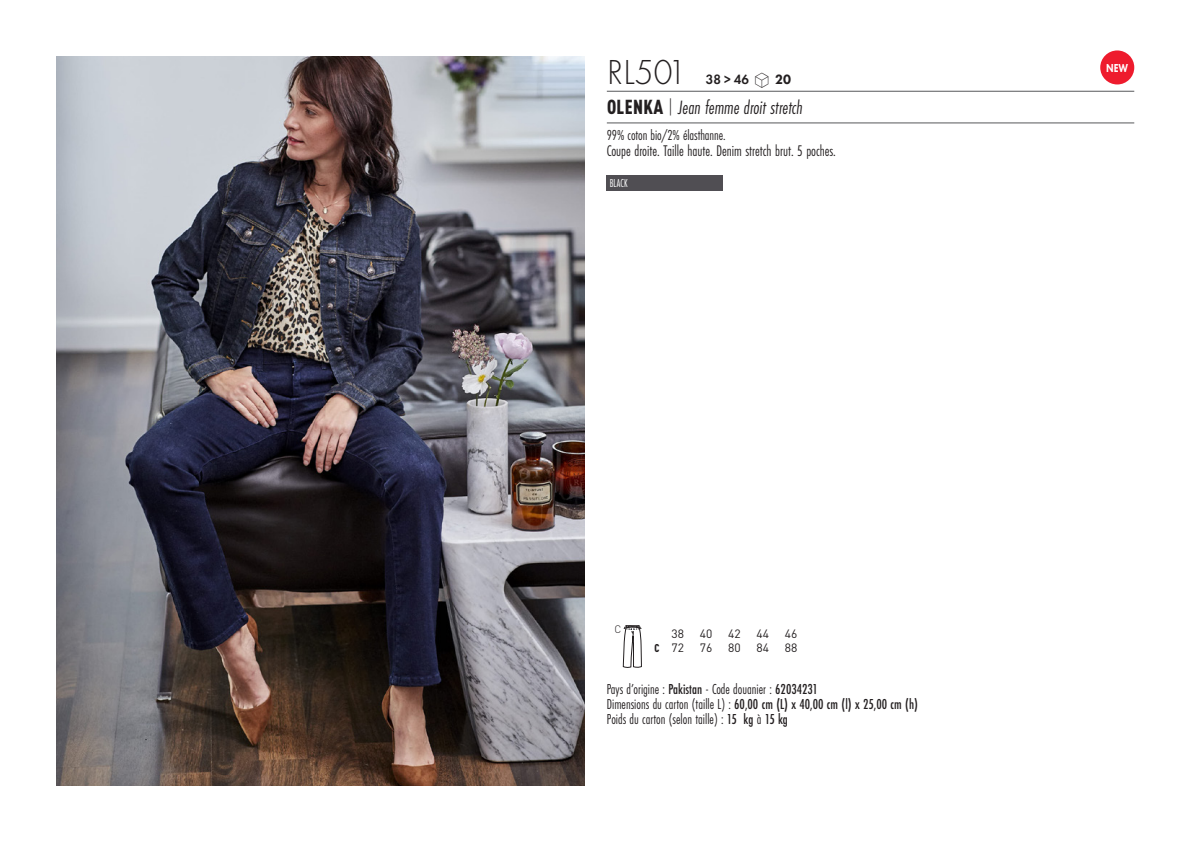
<style>
.page{position:relative;width:1191px;height:842px;background:#fff}
.page>*{position:absolute;margin:0;border:0;box-sizing:border-box;transform-origin:0 0}
.t1{font:300 36px "Futura PT";color:#231f20;scale:.95 1}
.t2{font:italic 20px "Futura PT Cond";color:#231f20;scale:.95 1}
.t3{font:16px "Futura PT Cond";color:#231f20;scale:.95 1}
.grammage_2020{font:15px "Futura PT Cond";color:#231f20;scale:.95 1}
.t4{font:500 15px "Futura PT Cond";color:#231f20;scale:.95 1}
.t5{font:600 14px "Futura PT";color:#231f20;scale:.95 1}
._88_tailles_tab_maig{font:12px "DIN Pro";color:#231f20}
.Coloris_nuancier_bla{font:12px "Futura PT Cond";letter-spacing:.01em;color:#fff;scale:.9 1}
.nuancier_bloc_packsh{font:800 12px "Futura PT";color:#fff;scale:.8 1}
.t6{font:300 10.8px "DIN";color:#231f20}
.s1{font-family:"Linotype Shapeshifter";font-weight:400;font-size:20px}
.s2{font-weight:800}
.s3{font-family:"DIN Pro";font-weight:900;font-style:normal;font-stretch:condensed}
.s4{font-family:"DIN Pro";font-weight:300;font-style:normal;font-stretch:condensed}
.s5{font-weight:900;font-stretch:condensed;font-size:11.2px}
.s6{font-weight:500}
.s7{font-weight:400}
</style>
<div class="page">
<img style="left:57px;top:57px;width:527px;height:728px">
<hr style="left:607px;top:91px;width:527px;height:1px;background:#57585a">
<hr style="left:607px;top:123px;width:527px;height:1px;background:#57585a">
<div style="left:1100px;top:50px;width:34px;height:34px;background:#ee1b2d;border-radius:50%"></div>
<div style="left:607px;top:176px;width:116px;height:15px;background:#504e53"></div>
<svg style="left:623px;top:625px;width:19px;height:43px"></svg>
<p class="t1" style="left:607px;top:52px;width:85px">RL501</p>
<p class="t5" style="left:706px;top:71px;width:91px">38 &gt; 46 <span class="s1">S</span> <span class="s2">20</span></p>
<p class="t2" style="left:607px;top:96px;width:207px"><span class="s3">OLENKA</span> <span class="s4">|</span> Jean femme droit stretch</p>
<p class="grammage_2020" style="left:607px;top:126px;width:127px">99% coton bio/2% élasthanne.</p>
<p class="t3" style="left:607px;top:142px;width:243px">Coupe droite. Taille haute. Denim stretch brut. 5 poches.</p>
<p class="Coloris_nuancier_bla" style="left:610px;top:176px;width:21px">BLACK</p>
<p class="t6" style="left:614px;top:623px;width:8px">C</p>
<p class="_88_tailles_tab_maig" style="left:671px;top:625px;width:14px">38</p>
<p class="_88_tailles_tab_maig" style="left:700px;top:625px;width:14px">40</p>
<p class="_88_tailles_tab_maig" style="left:728px;top:625px;width:14px">42</p>
<p class="_88_tailles_tab_maig" style="left:756px;top:625px;width:14px">44</p>
<p class="_88_tailles_tab_maig" style="left:785px;top:625px;width:14px">46</p>
<p class="_88_tailles_tab_maig" style="left:654px;top:638px;width:31px"><span class="s5">C</span> 72</p>
<p class="_88_tailles_tab_maig" style="left:700px;top:638px;width:14px">76</p>
<p class="_88_tailles_tab_maig" style="left:728px;top:638px;width:14px">80</p>
<p class="_88_tailles_tab_maig" style="left:756px;top:638px;width:14px">84</p>
<p class="_88_tailles_tab_maig" style="left:785px;top:638px;width:14px">88</p>
<p class="grammage_2020" style="left:607px;top:680px;width:224px">Pays d’origine : <span class="s6">Pakistan</span> - Code douanier : <span class="s6">62034231</span></p>
<p class="t4" style="left:607px;top:695px;width:329px"><span class="s7">Dimensions du carton (taille L) :</span> 60,00 cm (L) x 40,00 cm (l) x 25,00 cm (h)</p>
<p class="grammage_2020" style="left:607px;top:710px;width:192px">Poids du carton (selon taille) : <span class="s6">15 kg</span> à <span class="s6">15 kg</span></p>
<p class="nuancier_bloc_packsh" style="left:1106px;top:61px;width:29px">NEW</p>
</div>
